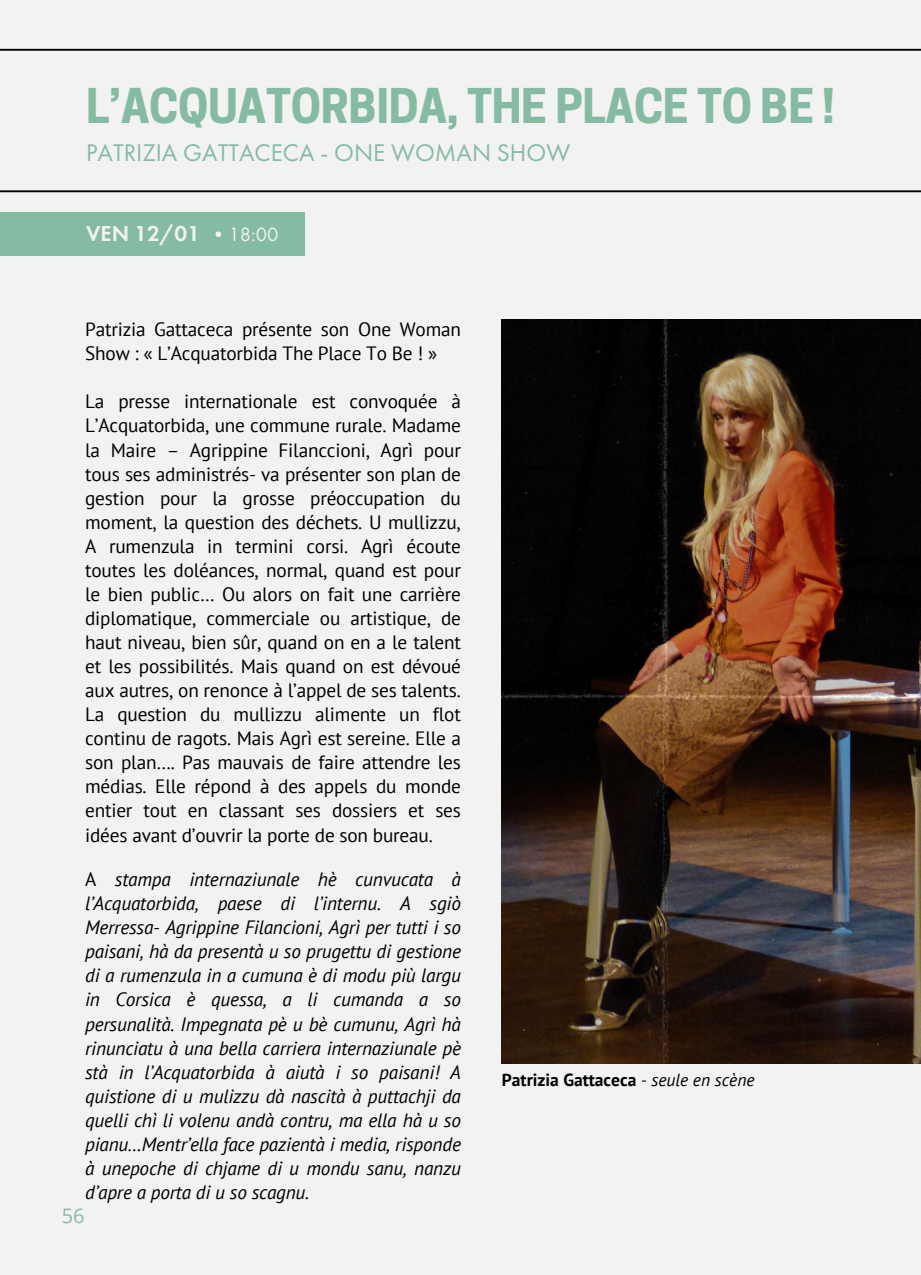
<style>
.page{position:relative;width:921px;height:1275px;background:#f2f2f2}
.page>*{position:absolute;margin:0;border:0;box-sizing:border-box;transform-origin:0 0}
.t1{font:700 45px "Cooper Hewitt";letter-spacing:-.01em;color:#84bba2}
.t2{font:25px "Futura PT";color:#84bba2}
.t3{font:600 22.5px "Futura PT";color:#f2f2f2}
.t4{font:20px "Open Sans";color:#84bba2}
.t5{font:19.25px/24px "PT Sans";letter-spacing:-.01em;color:#000}
.t6{font:italic 19.25px/24px "PT Sans";letter-spacing:-.01em;color:#000}
.t7{font:700 17.5px "PT Sans";color:#000}
.s1{font-weight:400;font-size:20px}
.s2{font-style:normal}
.s3{font-weight:400;font-style:italic}
</style>
<div class="page">
<hr style="left:0;top:49px;width:921px;height:2px;background:#000">
<hr style="left:0;top:190px;width:921px;height:2px;background:#000">
<div style="left:0;top:212px;width:305px;height:44px;background:#84bba2"></div>
<img style="left:502px;top:320px;width:419px;height:744px">
<h1 class="t1" style="left:86px;top:89px;width:749px">L’ACQUATORBIDA, THE PLACE TO BE !</h1>
<p class="t2" style="left:86px;top:136px;width:486px">PATRIZIA GATTACECA - ONE WOMAN SHOW</p>
<p class="t3" style="left:86px;top:219px;width:194px">VEN 12/01 <span class="s1">•18:00</span></p>
<p class="t5" style="left:85px;top:317px;width:377px">Patrizia Gattaceca présente son One Woman<br>Show : « L’Acquatorbida The Place To Be ! »</p>
<p class="t5" style="left:85px;top:389px;width:377px">La presse internationale est convoquée à L’Acquatorbida, une commune rurale. Madame la Maire – Agrippine Filanccioni, Agrì pour tous ses administrés- va présenter son plan de gestion pour la grosse préoccupation du moment, la question des déchets. U mullizzu, A rumenzula in termini corsi. Agrì écoute toutes les doléances, normal, quand est pour le bien public… Ou alors on fait une carrière diplomatique, commerciale ou artistique, de haut niveau, bien sûr, quand on en a le talent et les possibilités. Mais quand on est dévoué aux autres, on renonce à l’appel de ses talents.<br>La question du mullizzu alimente un flot continu de ragots. Mais Agrì est sereine. Elle a son plan…. Pas mauvais de faire attendre les médias. Elle répond à des appels du monde entier tout en classant ses dossiers et ses idées avant d’ouvrir la porte de son bureau.</p>
<p class="t6" style="left:85px;top:867px;width:377px"><span class="s2">A</span> stampa internaziunale hè cunvucata à l’Acquatorbida, paese di l’internu. A sgiò Merressa- Agrippine Filancioni, Agrì per tutti i so paisani, hà da presentà u so prugettu di gestione di a rumenzula in a cumuna è di modu più largu in Corsica è quessa, a li cumanda a so persunalità. Impegnata pè u bè cumunu, Agrì hà rinunciatu à una bella carriera internaziunale pè stà in l’Acquatorbida à aiutà i so paisani! A quistione di u mulizzu dà nascità à puttachji da quelli chì li volenu andà contru, ma ella hà u so pianu…Mentr’ella face pazientà i media, risponde à unepoche di chjame di u mondu sanu, nanzu d’apre a porta di u so scagnu.</p>
<p class="t4" style="left:62px;top:1202px;width:24px">56</p>
<p class="t7" style="left:502px;top:1069px;width:254px">Patrizia Gattaceca <span class="s3">- seule en scène</span></p>
</div>
